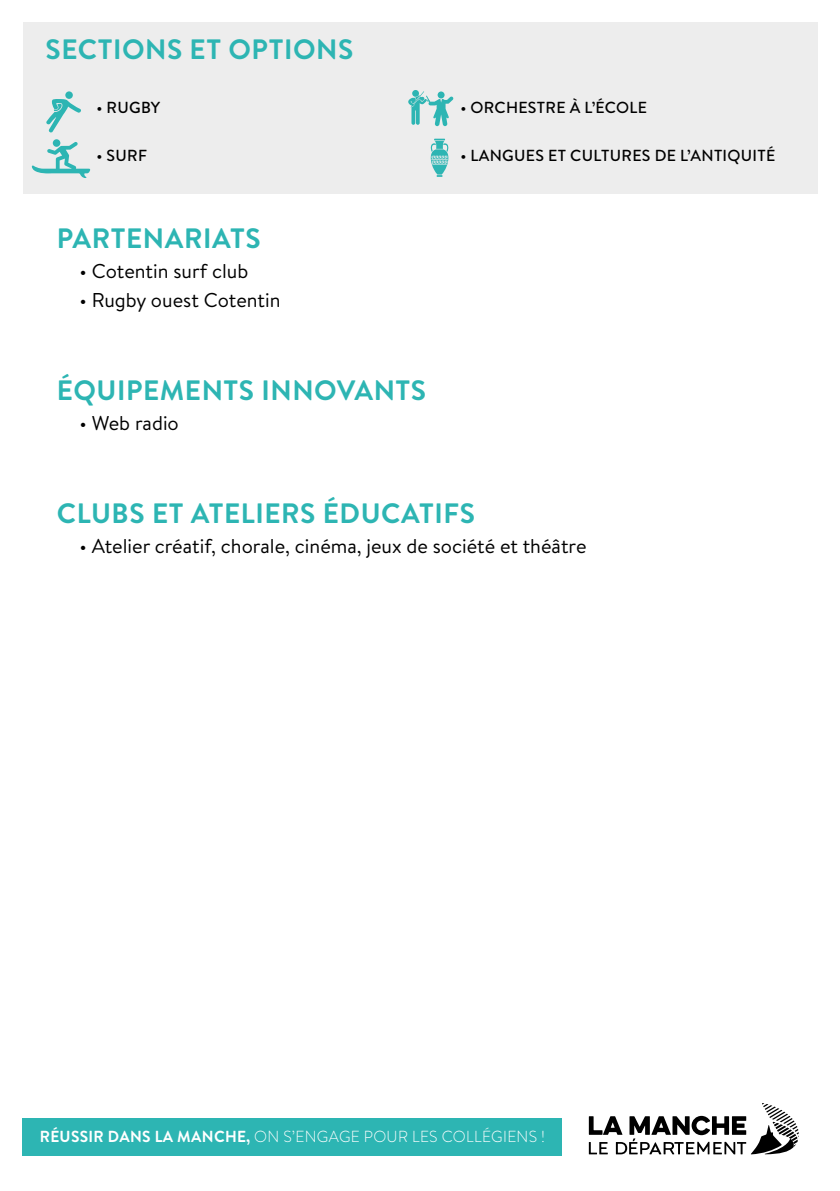
<style>
.page{position:relative;width:840px;height:1191px;background:#fff}
.page>*{position:absolute;margin:0;border:0;box-sizing:border-box;transform-origin:0 0}
.t1{font:700 28px "Brandon Text";letter-spacing:.02em;color:#2db5b3}
.t2{font:20px "Brandon Text";color:#000}
.t3{font:500 16px "Brandon Text";letter-spacing:.02em;color:#000}
.t4{font:300 16px "Brandon Text";letter-spacing:.02em;color:#fff}
.s1{font-weight:700}
</style>
<div class="page">
<div style="left:23px;top:1117px;width:538px;height:38px;background:#2db5b3"></div>
<svg style="left:588px;top:1103px;width:210px;height:51px"></svg>
<div style="left:23px;top:23px;width:793px;height:171px;background:#ededed"></div>
<svg style="left:430px;top:139px;width:18px;height:38px"></svg>
<div style="left:53px;top:139px;width:7px;height:8px;background:#2db5b3;border-radius:50%"></div>
<svg style="left:32px;top:142px;width:58px;height:36px"></svg>
<div style="left:65px;top:91px;width:8px;height:8px;background:#2db5b3;border-radius:50%"></div>
<svg style="left:46px;top:99px;width:35px;height:34px"></svg>
<svg style="left:408px;top:90px;width:45px;height:36px"></svg>
<div style="left:437px;top:91px;width:7px;height:7px;background:#2db5b3;border-radius:50%"></div>
<h1 class="t1" style="left:46px;top:30px;width:309px">SECTIONS ET OPTIONS</h1>
<p class="t3" style="left:96px;top:96px;width:65px">• RUGBY</p>
<p class="t3" style="left:96px;top:144px;width:52px">• SURF</p>
<h1 class="t1" style="left:57px;top:219px;width:205px">PARTENARIATS</h1>
<p class="t2" style="left:79px;top:257px;width:170px">• Cotentin surf club</p>
<p class="t2" style="left:79px;top:286px;width:202px">• Rugby ouest Cotentin</p>
<h1 class="t1" style="left:57px;top:371px;width:370px">ÉQUIPEMENTS INNOVANTS</h1>
<p class="t2" style="left:79px;top:409px;width:101px">• Web radio</p>
<p class="t3" style="left:460px;top:96px;width:188px">• ORCHESTRE À L’ÉCOLE</p>
<p class="t3" style="left:460px;top:144px;width:316px">• LANGUES ET CULTURES DE L’ANTIQUITÉ</p>
<h1 class="t1" style="left:57px;top:493px;width:419px">CLUBS ET ATELIERS ÉDUCATIFS</h1>
<p class="t2" style="left:79px;top:532px;width:508px">• Atelier créatif, chorale, cinéma, jeux de société et théâtre</p>
<p class="t4" style="left:40px;top:1125px;width:506px"><span class="s1">RÉUSSIR DANS LA MANCHE,</span> ON S’ENGAGE POUR LES COLLÉGIENS !</p>
</div>
